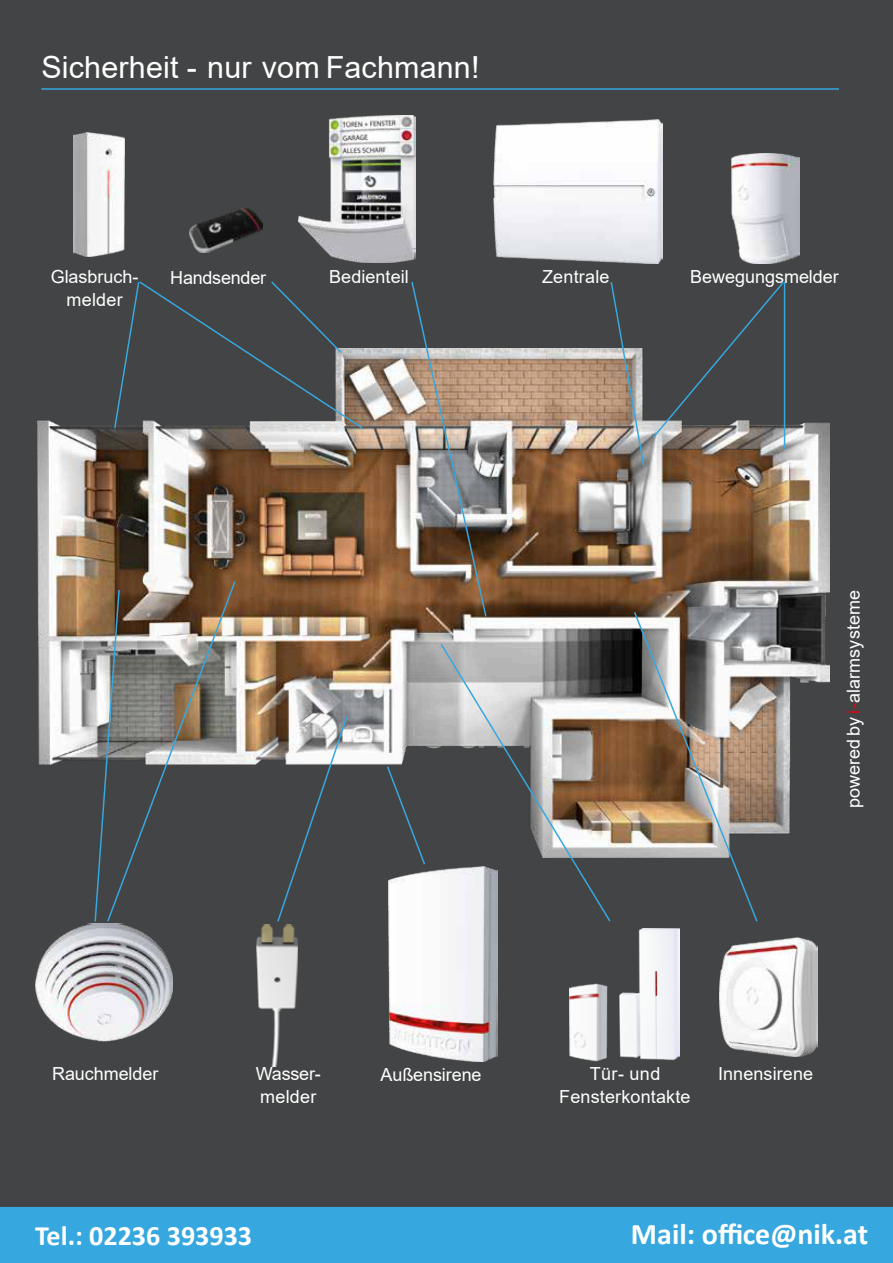
<style>
.page{position:relative;width:893px;height:1263px;background:#434445}
.page>*{position:absolute;margin:0;border:0;box-sizing:border-box;transform-origin:0 0}
.t1{font:30.45px "Arial";letter-spacing:.005em;color:#fff}
.t2{font:700 30px "Calibri";color:#fff}
.t3{font:700 28.05px "Calibri";color:#fff}
.t4{font:18px/22.5px "Arial";letter-spacing:.005em;color:#fff;text-align:center}
.t5{font:18px "Arial";letter-spacing:-.015em;color:#fff}
.s1{color:#e30613}
</style>
<div class="page">
<img style="left:731px;top:153px;width:68px;height:110px">
<img style="left:299px;top:116px;width:116px;height:146px">
<img style="left:493px;top:120px;width:170px;height:143px">
<img style="left:73px;top:133px;width:51px;height:124px">
<img style="left:36px;top:923px;width:136px;height:119px">
<img style="left:720px;top:937px;width:98px;height:120px">
<img style="left:388px;top:869px;width:110px;height:192px">
<img style="left:256px;top:924px;width:42px;height:142px">
<img style="left:190px;top:208px;width:73px;height:44px">
<img style="left:619px;top:928px;width:60px;height:133px">
<img style="left:570px;top:983px;width:38px;height:79px">
<hr style="left:41px;top:88px;width:798px;height:2px;background:#37a7df">
<img style="left:38px;top:348px;width:792px;height:510px">
<img style="left:609px;top:282px;width:36px;height:185px">
<svg style="left:651px;top:282px;width:133px;height:158px"></svg>
<hr style="left:784px;top:282px;width:1px;height:167px;background:#37a7df">
<svg style="left:94px;top:580px;width:143px;height:342px"></svg>
<svg style="left:276px;top:715px;width:73px;height:207px"></svg>
<svg style="left:439px;top:642px;width:173px;height:281px"></svg>
<img style="left:633px;top:610px;width:126px;height:312px">
<img style="left:410px;top:281px;width:78px;height:337px">
<svg style="left:113px;top:281px;width:251px;height:149px"></svg>
<div style="left:0;top:1207px;width:893px;height:56px;background:#37a7df"></div>
<svg style="left:386px;top:765px;width:40px;height:100px"></svg>
<h1 class="t1" style="left:41px;top:56px;width:440px">Sicherheit - nur vom Fachmann!</h1>
<p class="t4" style="left:51px;top:267px;width:89px">Glasbruch-</p>
<p class="t4" style="left:329px;top:267px;width:81px">Bedienteil</p>
<p class="t4" style="left:542px;top:267px;width:69px">Zentrale</p>
<p class="t4" style="left:690px;top:267px;width:150px">Bewegungsmelder</p>
<p class="t4" style="left:67px;top:290px;width:58px">melder</p>
<p class="t5" style="left:170px;top:271px;width:97px">Handsender</p>
<p class="t4" style="left:844px;top:808px;width:220px;rotate:-90deg">powered by <span class="s1">i-</span>alarmsysteme</p>
<p class="t4" style="left:559px;top:1064px;width:133px">Tür- und<br>Fensterkontakte</p>
<p class="t4" style="left:52px;top:1064px;width:108px">Rauchmelder</p>
<p class="t4" style="left:256px;top:1064px;width:66px">Wasser-</p>
<p class="t4" style="left:381px;top:1065px;width:102px">Außensirene</p>
<p class="t4" style="left:718px;top:1064px;width:97px">Innensirene</p>
<p class="t4" style="left:260px;top:1087px;width:58px">melder</p>
<h3 class="t3" style="left:35px;top:1224px;width:218px">Tel.: 02236 393933</h3>
<h2 class="t2" style="left:631px;top:1221px;width:239px">Mail: office@nik.at</h2>
</div>
